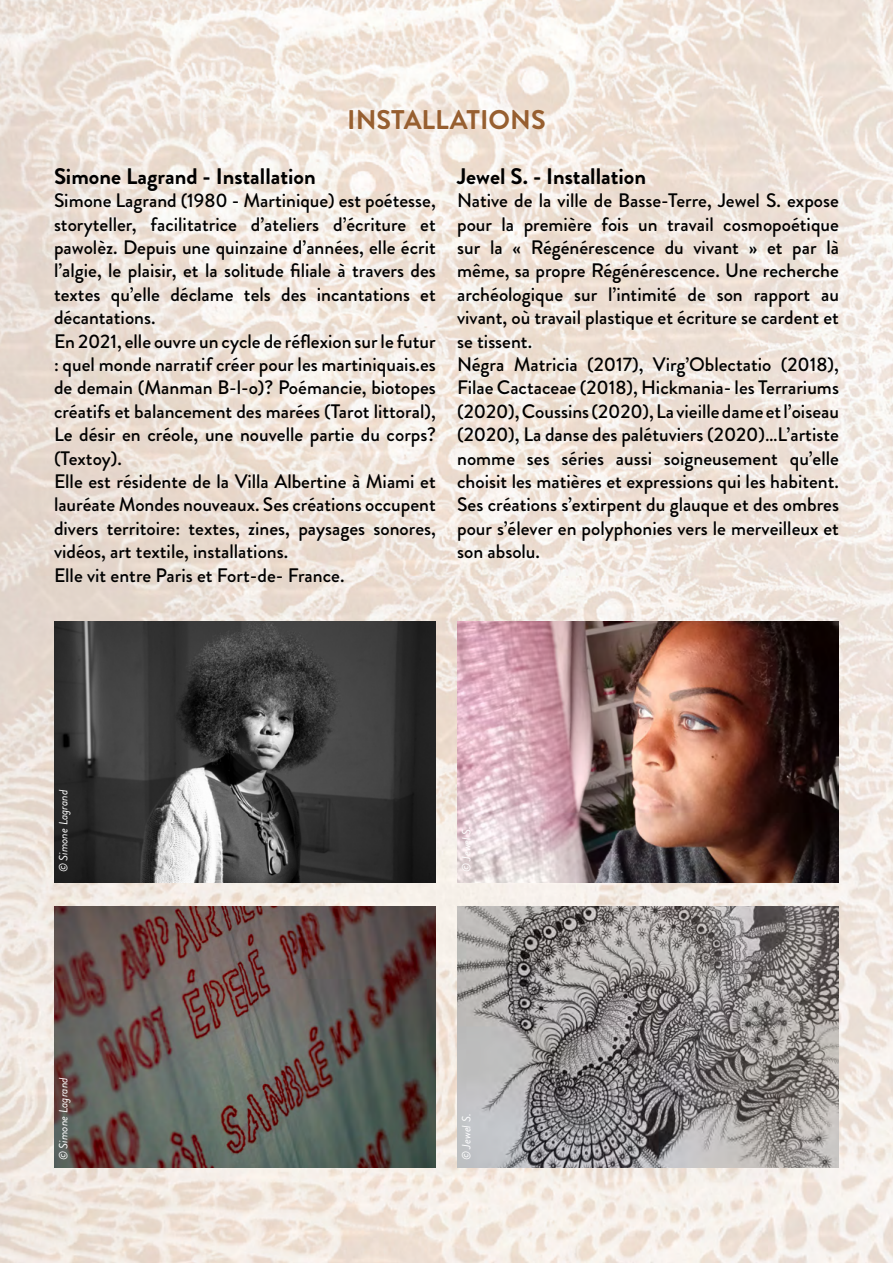
<style>
.page{position:relative;width:893px;height:1263px;background:#fff}
.page>*{position:absolute;margin:0;border:0;box-sizing:border-box;transform-origin:0 0}
.t1{font:700 27px "Brandon Grotesque";color:#975f30}
.t2{font:700 22.5px "Brandon Grotesque";color:#000}
.t3{font:500 19.5px/23.4px "Brandon Grotesque";color:#000}
.t4{font:italic 12px "Brandon Grotesque";color:#fff}
</style>
<div class="page">
<img style="left:0;top:0;width:893px;height:1263px">
<img style="left:54px;top:622px;width:382px;height:260px">
<img style="left:457px;top:622px;width:382px;height:260px">
<img style="left:54px;top:906px;width:382px;height:261px">
<img style="left:457px;top:906px;width:382px;height:261px">
<h1 class="t1" style="left:347px;top:101px;width:200px">INSTALLATIONS</h1>
<p class="t2" style="left:54px;top:160px;width:263px">Simone Lagrand - Installation</p>
<p class="t3" style="left:54px;top:189px;width:383px">Simone Lagrand (1980 - Martinique) est poétesse, storyteller, facilitatrice d’ateliers d’écriture et pawolèz. Depuis une quinzaine d’années, elle écrit l’algie, le plaisir, et la solitude filiale à travers des textes qu’elle déclame tels des incantations et décantations.<br>En 2021, elle ouvre un cycle de réflexion sur le futur : quel monde narratif créer pour les martiniquais.es de demain (Manman B-l-o)? Poémancie, biotopes créatifs et balancement des marées (Tarot littoral), Le désir en créole, une nouvelle partie du corps? (Textoy).<br>Elle est résidente de la Villa Albertine à Miami et lauréate Mondes nouveaux. Ses créations occupent divers territoire: textes, zines, paysages sonores, vidéos, art textile, installations.<br>Elle vit entre Paris et Fort-de- France.</p>
<p class="t2" style="left:457px;top:160px;width:191px">Jewel S. - Installation</p>
<p class="t3" style="left:457px;top:189px;width:383px">Native de la ville de Basse-Terre, Jewel S. expose pour la première fois un travail cosmopoétique sur la « Régénérescence du vivant » et par là même, sa propre Régénérescence. Une recherche archéologique sur l’intimité de son rapport au vivant, où travail plastique et écriture se cardent et se tissent.<br>Négra Matricia (2017), Virg’Oblectatio (2018), Filae Cactaceae (2018), Hickmania- les Terrariums (2020), Coussins (2020), La vieille dame et l’oiseau (2020), La danse des palétuviers (2020)…L’artiste nomme ses séries aussi soigneusement qu’elle choisit les matières et expressions qui les habitent.<br>Ses créations s’extirpent du glauque et des ombres pour s’élever en polyphonies vers le merveilleux et son absolu.</p>
<p class="t4" style="left:55px;top:872px;width:84px;rotate:-90deg">© Simone Lagrand</p>
<p class="t4" style="left:55px;top:1160px;width:84px;rotate:-90deg">© Simone Lagrand</p>
<p class="t4" style="left:458px;top:872px;width:48px;rotate:-90deg">© Jewel S.</p>
<p class="t4" style="left:458px;top:1160px;width:48px;rotate:-90deg">© Jewel S.</p>
</div>
